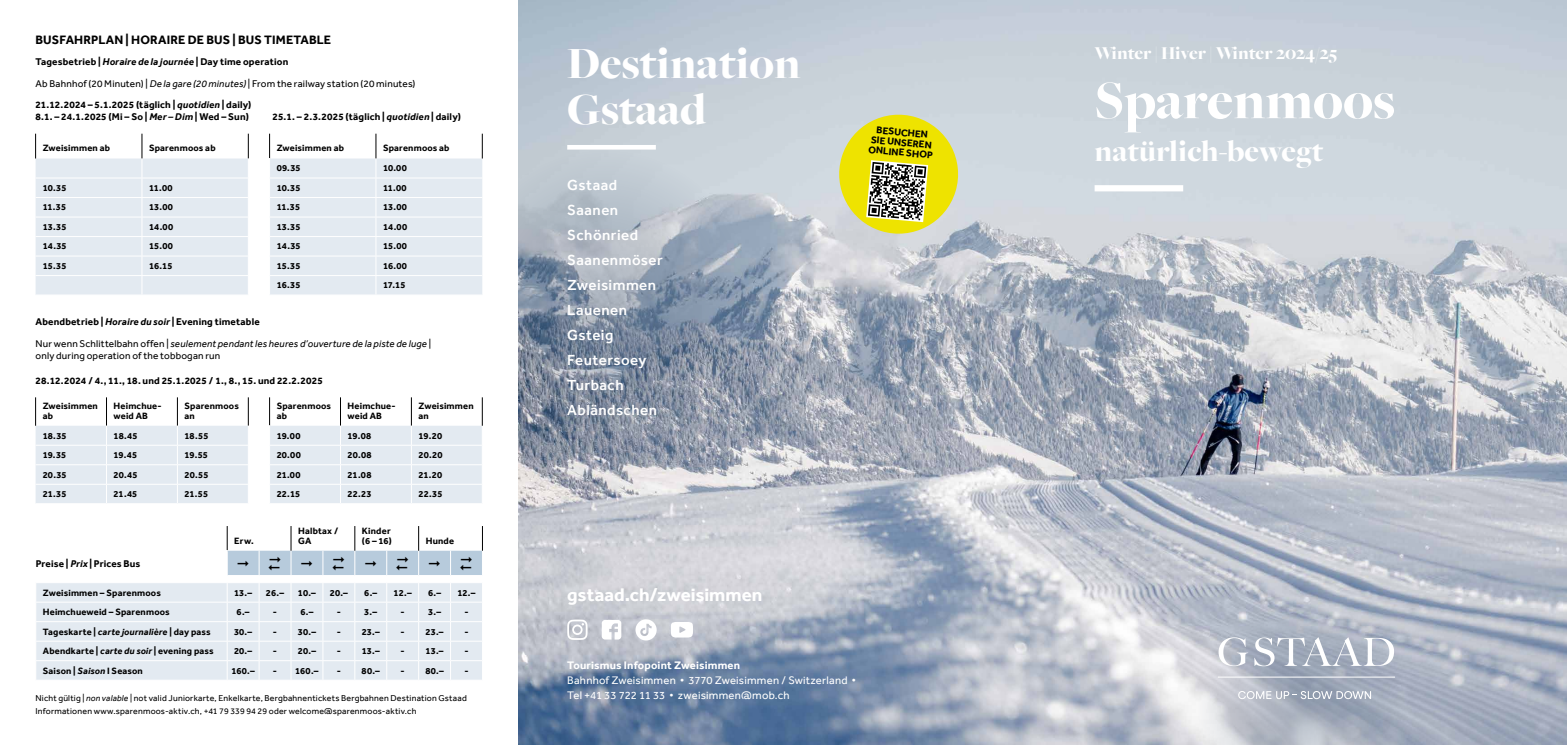
<style>
.page{position:relative;width:1567px;height:745px;background:#fff}
.page>*{position:absolute;margin:0;border:0;box-sizing:border-box;transform-origin:0 0}
.t1{font:900 56.25px "Freight Big Pro";color:#fff}
.t2{font:900 46.25px/46.2px "Freight Big Pro";color:#fff}
.t3{font:900 31.25px "Freight Big Pro";color:#fff}
.t4{font:900 18.75px "Freight Big Pro";letter-spacing:-.005em;color:#fff}
.t5{font:700 18.75px "Effra";color:#fff}
.t6{font:500 15px/25px "Effra";letter-spacing:.03em;color:#fff}
.t7{font:15px "Wingdings 3";color:#000}
.t8{font:700 12.5px "Effra";letter-spacing:.015em;color:#000}
.t9{font:11.25px/15px "Effra";letter-spacing:.02em;color:#fff}
.t10{font:700 11.25px "Effra";letter-spacing:.015em;color:#fff}
.t11{font:700 10px/21.4px "Effra";letter-spacing:.015em;color:#000}
.t12{font:italic 10px/21.4px "Effra";letter-spacing:.02em;color:#000}
.t13{font:10px "Effra";letter-spacing:.02em;color:#000}
.t14{font:700 9.38px/10px "Effra";letter-spacing:.02em;color:#000}
.t15{font:8.75px/12.5px "Effra";letter-spacing:.025em;color:#000}
.s1{font-style:italic}
.s2{font-weight:400}
.s3{font-weight:400;font-style:italic}
.s4{font-weight:700;font-style:normal}
.s5{font-weight:700}
.s6{font-style:normal}
</style>
<div class="page">
<img style="left:518px;top:0;width:1048px;height:744px">
<svg style="left:459px;top:149px;width:290px;height:291px;background:#939faf"></svg>
<div style="left:390px;top:90px;width:127px;height:361px;background:#fff"></div>
<div style="left:1094px;top:185px;width:89px;height:6px;background:#fff"></div>
<svg style="left:1196px;top:604px;width:208px;height:140px;background:#b4bac7"></svg>
<hr style="left:567px;top:145px;width:89px;height:4px;background:#fff">
<svg style="left:567px;top:619px;width:20px;height:20px"></svg>
<svg style="left:671px;top:621px;width:22px;height:16px"></svg>
<svg style="left:601px;top:619px;width:20px;height:20px"></svg>
<svg style="left:635px;top:619px;width:21px;height:21px"></svg>
<svg style="left:35px;top:134px;width:448px;height:161px"></svg>
<svg style="left:35px;top:397px;width:448px;height:106px"></svg>
<svg style="left:832px;top:108px;width:133px;height:132px;background:#cfcd6b"></svg>
<svg style="left:36px;top:526px;width:447px;height:153px"></svg>
<h3 class="t8" style="left:35px;top:32px;width:297px">BUSFAHRPLAN | HORAIRE DE BUS | BUS TIMETABLE</h3>
<p class="t11" style="left:35px;top:51px;width:381px">Tagesbetrieb | <span class="s1">Horaire de la journée</span> | Day time operation<br><span class="s2">Ab Bahnhof (20 Minuten) |</span> <span class="s3">De la gare (20 minutes)</span> <span class="s2">| From the railway station (20 minutes)<br></span>21.12.2024 – 5.1.2025 (täglich | <span class="s1">quotidien</span> | daily)</p>
<p class="t11" style="left:35px;top:106px;width:215px">8.1. – 24.1.2025 (Mi – So | <span class="s1">Mer – Dim</span> | Wed – Sun)</p>
<p class="t11" style="left:272px;top:106px;width:190px">25.1. – 2.3.2025 (täglich | <span class="s1">quotidien</span> | daily)</p>
<p class="t14" style="left:43px;top:143px;width:69px">Zweisimmen ab</p>
<p class="t14" style="left:149px;top:143px;width:68px">Sparenmoos ab</p>
<p class="t14" style="left:277px;top:143px;width:69px">Zweisimmen ab</p>
<p class="t14" style="left:383px;top:143px;width:68px">Sparenmoos ab</p>
<p class="t14" style="left:277px;top:163px;width:25px">09.35</p>
<p class="t14" style="left:383px;top:163px;width:25px">10.00</p>
<p class="t14" style="left:43px;top:182px;width:25px">10.35</p>
<p class="t14" style="left:149px;top:182px;width:25px">11.00</p>
<p class="t14" style="left:277px;top:182px;width:25px">10.35</p>
<p class="t14" style="left:383px;top:182px;width:25px">11.00</p>
<p class="t14" style="left:43px;top:202px;width:25px">11.35</p>
<p class="t14" style="left:149px;top:202px;width:26px">13.00</p>
<p class="t14" style="left:277px;top:202px;width:25px">11.35</p>
<p class="t14" style="left:383px;top:202px;width:26px">13.00</p>
<p class="t14" style="left:43px;top:221px;width:25px">13.35</p>
<p class="t14" style="left:149px;top:221px;width:26px">14.00</p>
<p class="t14" style="left:277px;top:221px;width:25px">13.35</p>
<p class="t14" style="left:383px;top:221px;width:26px">14.00</p>
<p class="t14" style="left:43px;top:241px;width:25px">14.35</p>
<p class="t14" style="left:149px;top:241px;width:25px">15.00</p>
<p class="t14" style="left:277px;top:241px;width:25px">14.35</p>
<p class="t14" style="left:383px;top:241px;width:25px">15.00</p>
<p class="t14" style="left:43px;top:260px;width:25px">15.35</p>
<p class="t14" style="left:149px;top:260px;width:25px">16.15</p>
<p class="t14" style="left:277px;top:260px;width:25px">15.35</p>
<p class="t14" style="left:383px;top:260px;width:25px">16.00</p>
<p class="t14" style="left:277px;top:280px;width:25px">16.35</p>
<p class="t14" style="left:383px;top:280px;width:24px">17.15</p>
<p class="t12" style="left:35px;top:311px;width:397px"><span class="s4">Abendbetrieb |</span> <span class="s5">Horaire du soir</span> <span class="s4">| Evening timetable<br></span><span class="s6">Nur wenn Schlittelbahn offen |</span> seulement pendant les heures d’ouverture de la piste de luge <span class="s6">|</span></p>
<p class="t13" style="left:35px;top:349px;width:186px">only during operation of the tobbogan run</p>
<p class="t11" style="left:35px;top:370px;width:289px">28.12.2024 / 4., 11., 18. und 25.1.2025 / 1., 8., 15. und 22.2.2025</p>
<p class="t14" style="left:43px;top:400px;width:57px">Zweisimmen ab</p>
<p class="t14" style="left:114px;top:400px;width:50px">Heimchue&shy;weid AB</p>
<p class="t14" style="left:184px;top:400px;width:56px">Sparenmoos an</p>
<p class="t14" style="left:277px;top:400px;width:56px">Sparenmoos ab</p>
<p class="t14" style="left:347px;top:400px;width:50px">Heimchue&shy;weid AB</p>
<p class="t14" style="left:418px;top:400px;width:57px">Zweisimmen an</p>
<p class="t14" style="left:43px;top:430px;width:25px">18.35</p>
<p class="t14" style="left:114px;top:430px;width:25px">18.45</p>
<p class="t14" style="left:184px;top:430px;width:25px">18.55</p>
<p class="t14" style="left:277px;top:430px;width:25px">19.00</p>
<p class="t14" style="left:347px;top:430px;width:25px">19.08</p>
<p class="t14" style="left:418px;top:430px;width:25px">19.20</p>
<p class="t14" style="left:43px;top:449px;width:25px">19.35</p>
<p class="t14" style="left:114px;top:449px;width:25px">19.45</p>
<p class="t14" style="left:184px;top:449px;width:25px">19.55</p>
<p class="t14" style="left:277px;top:449px;width:26px">20.00</p>
<p class="t14" style="left:347px;top:449px;width:26px">20.08</p>
<p class="t14" style="left:418px;top:449px;width:26px">20.20</p>
<p class="t14" style="left:43px;top:469px;width:25px">20.35</p>
<p class="t14" style="left:114px;top:469px;width:26px">20.45</p>
<p class="t14" style="left:184px;top:469px;width:25px">20.55</p>
<p class="t14" style="left:277px;top:469px;width:25px">21.00</p>
<p class="t14" style="left:347px;top:469px;width:25px">21.08</p>
<p class="t14" style="left:418px;top:469px;width:25px">21.20</p>
<p class="t14" style="left:43px;top:488px;width:25px">21.35</p>
<p class="t14" style="left:114px;top:488px;width:25px">21.45</p>
<p class="t14" style="left:184px;top:488px;width:25px">21.55</p>
<p class="t14" style="left:277px;top:488px;width:25px">22.15</p>
<p class="t14" style="left:347px;top:488px;width:26px">22.23</p>
<p class="t14" style="left:418px;top:488px;width:25px">22.35</p>
<p class="t14" style="left:234px;top:535px;width:21px">Erw.</p>
<p class="t14" style="left:298px;top:525px;width:42px">Halbtax /<br>GA</p>
<p class="t14" style="left:362px;top:525px;width:31px">Kinder (6 – 16)</p>
<p class="t14" style="left:426px;top:535px;width:30px">Hunde</p>
<p class="t11" style="left:36px;top:552px;width:106px">Preise | <span class="s1">Prix</span> | Prices Bus</p>
<h3 class="t7" style="left:267px;top:554px;width:79px">▪◻◻</h3>
<h3 class="t7" style="left:331px;top:554px;width:79px">▪◻◻</h3>
<h3 class="t7" style="left:395px;top:554px;width:79px">▪◻◻</h3>
<h3 class="t7" style="left:459px;top:558px;width:15px">▪</h3>
<p class="t14" style="left:43px;top:587px;width:119px">Zweisimmen – Sparenmoos</p>
<p class="t14" style="left:234px;top:587px;width:20px">13.–</p>
<p class="t14" style="left:266px;top:587px;width:20px">26.–</p>
<p class="t14" style="left:298px;top:587px;width:20px">10.–</p>
<p class="t14" style="left:330px;top:587px;width:20px">20.–</p>
<p class="t14" style="left:364px;top:587px;width:15px">6.–</p>
<p class="t14" style="left:393px;top:587px;width:20px">12.–</p>
<p class="t14" style="left:428px;top:587px;width:15px">6.–</p>
<p class="t14" style="left:457px;top:587px;width:20px">12.–</p>
<p class="t14" style="left:43px;top:606px;width:128px">Heimchueweid – Sparenmoos</p>
<p class="t14" style="left:237px;top:606px;width:15px">6.–</p>
<p class="t14" style="left:273px;top:606px;width:6px">-</p>
<p class="t14" style="left:300px;top:606px;width:15px">6.–</p>
<p class="t14" style="left:337px;top:606px;width:6px">-</p>
<p class="t14" style="left:364px;top:606px;width:14px">3.–</p>
<p class="t14" style="left:400px;top:606px;width:6px">-</p>
<p class="t14" style="left:428px;top:606px;width:14px">3.–</p>
<p class="t14" style="left:464px;top:606px;width:6px">-</p>
<p class="t14" style="left:43px;top:626px;width:169px">Tageskarte | <span class="s1">carte journalière</span> | day pass</p>
<p class="t14" style="left:234px;top:626px;width:20px">30.–</p>
<p class="t14" style="left:273px;top:626px;width:45px">- 30.–</p>
<p class="t14" style="left:337px;top:626px;width:45px">- 23.–</p>
<p class="t14" style="left:400px;top:626px;width:45px">- 23.–</p>
<p class="t14" style="left:464px;top:626px;width:6px">-</p>
<p class="t14" style="left:43px;top:645px;width:172px">Abendkarte | <span class="s1">carte du soir</span> | evening pass</p>
<p class="t14" style="left:234px;top:645px;width:20px">20.–</p>
<p class="t14" style="left:273px;top:645px;width:45px">- 20.–</p>
<p class="t14" style="left:337px;top:645px;width:45px">- 13.–</p>
<p class="t14" style="left:400px;top:645px;width:45px">- 13.–</p>
<p class="t14" style="left:464px;top:645px;width:6px">-</p>
<p class="t14" style="left:43px;top:665px;width:102px">Saison | <span class="s1">Saison</span> I Season</p>
<p class="t14" style="left:231px;top:665px;width:25px">160.–</p>
<p class="t14" style="left:273px;top:665px;width:47px">- 160.–</p>
<p class="t14" style="left:337px;top:665px;width:45px">- 80.–</p>
<p class="t14" style="left:400px;top:665px;width:45px">- 80.–</p>
<p class="t14" style="left:464px;top:665px;width:6px">-</p>
<p class="t15" style="left:35px;top:691px;width:433px">Nicht gültig | <span class="s1">non valable</span> | not valid Juniorkarte, Enkelkarte, Bergbahnentickets Bergbahnen Destination Gstaad<br>Informationen www.sparenmoos-aktiv.ch, +41 79 339 94 29 oder welcome@sparenmoos-aktiv.ch</p>
<h2 class="t2" style="left:567px;top:39px;width:235px">Destination<br>Gstaad</h2>
<h3 class="t6" style="left:567px;top:172px;width:97px">Gstaad<br>Saanen<br>Schönried<br>Saanenmöser<br>Zweisimmen<br>Lauenen<br>Gsteig<br>Feutersoey<br>Turbach<br>Abländschen</h3>
<p class="t11" style="left:870px;top:124px;width:66px;line-height:10px;text-align:center;rotate:5deg">BESUCHEN<br>SIE UNSEREN<br>ONLINE SHOP</p>
<h3 class="t5" style="left:567px;top:583px;width:197px">gstaad.ch/zweisimmen</h3>
<p class="t10" style="left:567px;top:658px;width:174px">Tourismus Infopoint Zweisimmen</p>
<p class="t9" style="left:567px;top:672px;width:290px">Bahnhof Zweisimmen • 3770 Zweisimmen / Switzerland •<br>Tel +41 33 722 11 33 • zweisimmen@mob.ch</p>
<h3 class="t4" style="left:1094px;top:41px;width:244px">Winter | Hiver | Winter 2024/25</h3>
<h1 class="t1" style="left:1094px;top:63px;width:302px">Sparenmoos</h1>
<h3 class="t3" style="left:1094px;top:130px;width:230px">natürlich-bewegt</h3>
</div>
